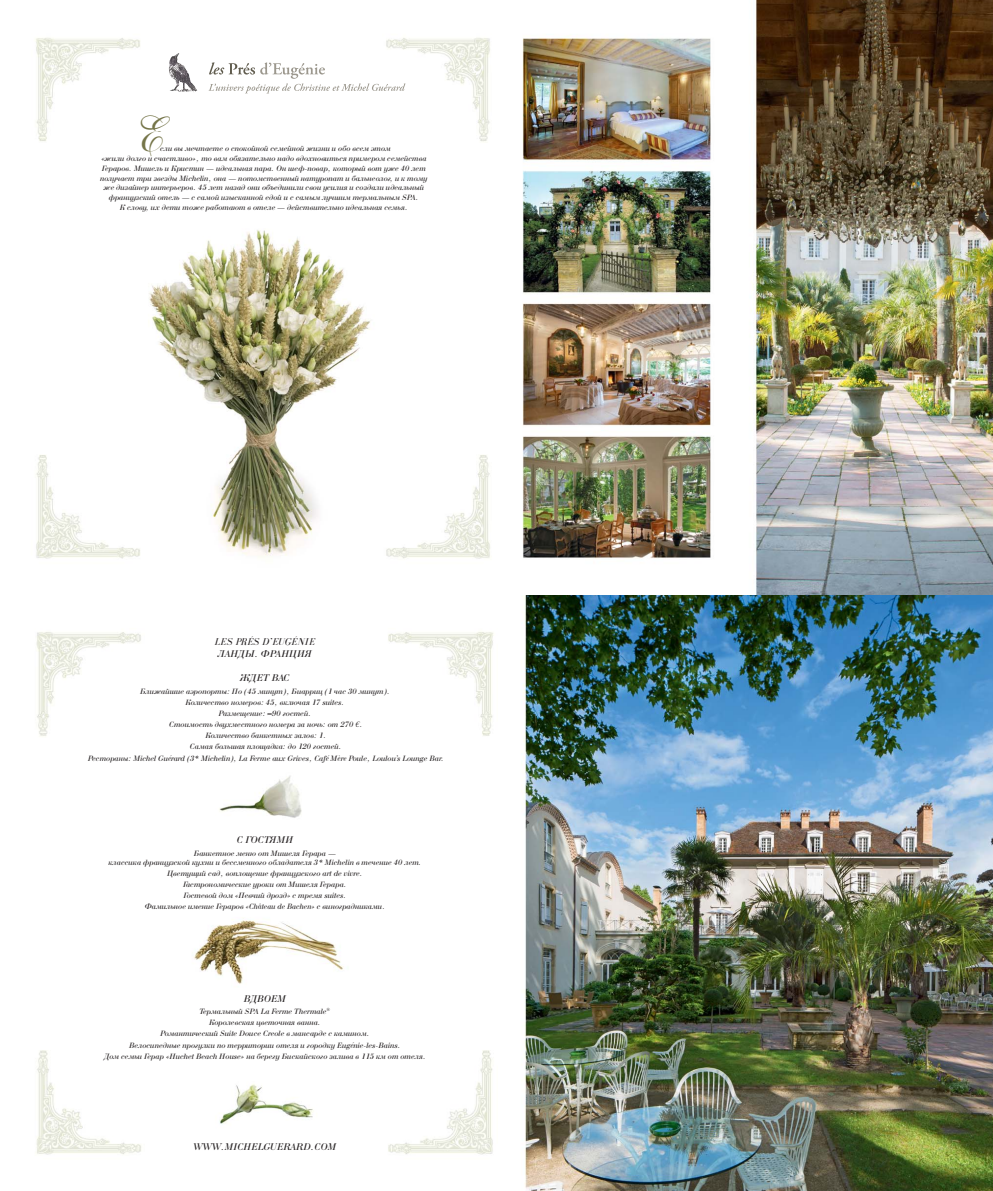
<style>
.page{position:relative;width:993px;height:1191px;background:#fff}
.page>*{position:absolute;margin:0;border:0;box-sizing:border-box;transform-origin:0 0}
.t1{font:48.5px "Allegretto Script One";color:#757549}
.t2{font:italic 10.2px "Bodoni C";color:#231f20}
.t3{font:italic 10.2px/12.2px "Bodoni FLF";letter-spacing:.025em;color:#231f20}
.t4{font:italic 8.1px/11.2px "Bodoni C";color:#231f20;text-align:center}
.s1{font-family:"Bodoni C"}
.s2{font-family:"Bodoni FLF";font-size:8.8px}
</style>
<div class="page">
<img style="left:35px;top:0;width:957px;height:1191px">
<svg style="left:208px;top:62px;width:197px;height:32px"></svg>
<img style="left:169px;top:66px;width:9px;height:23px">
<img style="left:169px;top:53px;width:14px;height:13px">
<p class="t1" style="left:137px;top:107px;width:29px">Е</p>
<p class="t4" style="left:160px;top:143px;width:232px">сли вы мечтаете о спокойной семейной жизни и обо всем этом</p>
<p class="t4" style="left:101px;top:153px;width:327px">«жили долго и счастливо», то вам обязательно надо вдохновиться примером семейства</p>
<p class="t4" style="left:102px;top:163px;width:325px">Гераров. Мишель и Кристин — идеальная пара. Он шеф-повар, который вот уже 40 лет</p>
<p class="t4" style="left:100px;top:172px;width:329px">получает три звезды Michelin, она — потомственный натуропат и бальнеолог, и к тому</p>
<p class="t4" style="left:103px;top:182px;width:322px">же дизайнер интерьеров. 45 лет назад они объединили свои усилия и создали идеальный</p>
<p class="t4" style="left:109px;top:192px;width:311px">французский отель — с самой изысканной едой и с самым лучшим термальным SPA.</p>
<p class="t4" style="left:120px;top:202px;width:290px">К слову, их дети тоже работают в отеле — действительно идеальная семья.</p>
<p class="t3" style="left:215px;top:635px;width:101px">LES PRÉS D’EUGÉNIE<br><span class="s1">ЛАНДЫ. ФРАНЦИЯ</span></p>
<p class="t2" style="left:240px;top:673px;width:51px">ЖДЕТ ВАС</p>
<p class="t4" style="left:88px;top:685px;width:358px">Ближайшие аэропорты: По (45 минут), Биарриц (1 час 30 минут).<br>Количество номеров: 45, включая 17 suites.<br>Размещение: ≈90 гостей.<br>Стоимость двухместного номера за ночь: от 270 €.<br>Количество банкетных залов: 1.<br>Самая большая площадка: до 120 гостей.<br>Рестораны: Michel Gu<span class="s2">é</span>rard (3* Michelin), La Ferme aux Grives, Caf<span class="s2">é</span> M<span class="s2">è</span>r<span class="s2">e</span> Poule, Loulou’s Lounge Bar.</p>
<p class="t2" style="left:237px;top:835px;width:58px">С ГОСТЯМИ</p>
<p class="t4" style="left:108px;top:848px;width:314px;line-height:9.1px">Банкетное меню от Мишеля Герара —<br>классика французской кухни и бессменного обладателя 3* Michelin в течение 40 лет.</p>
<p class="t4" style="left:145px;top:868px;width:242px">Цветущий сад, воплощение французского art de vivre.<br>Гастрономические уроки от Мишеля Герара.<br>Гостевой дом «Певчий дрозд» с тремя suites.<br>Фамильное имение Гераров «Ch<span class="s2">â</span>teau de Bachen» с виноградниками.</p>
<p class="t2" style="left:244px;top:993px;width:44px">ВДВОЕМ</p>
<p class="t4" style="left:104px;top:1006px;width:323px">Термальный SPA La Ferme Thermale<sup>®<br></sup>Королевская цветочная ванна.<br>Романтический Suite Douce Creole в мансарде с камином.<br>Велосипедные прогулки по территории отеля и городку Eug<span class="s2">é</span>nie-les-Bains.<br>Дом семьи Герар «Huchet Beach House» на берегу Бискайского залива в 115 км от отеля.</p>
<p class="t2" style="left:193px;top:1141px;width:144px">WWW.MICHELGUERARD.COM</p>
</div>
